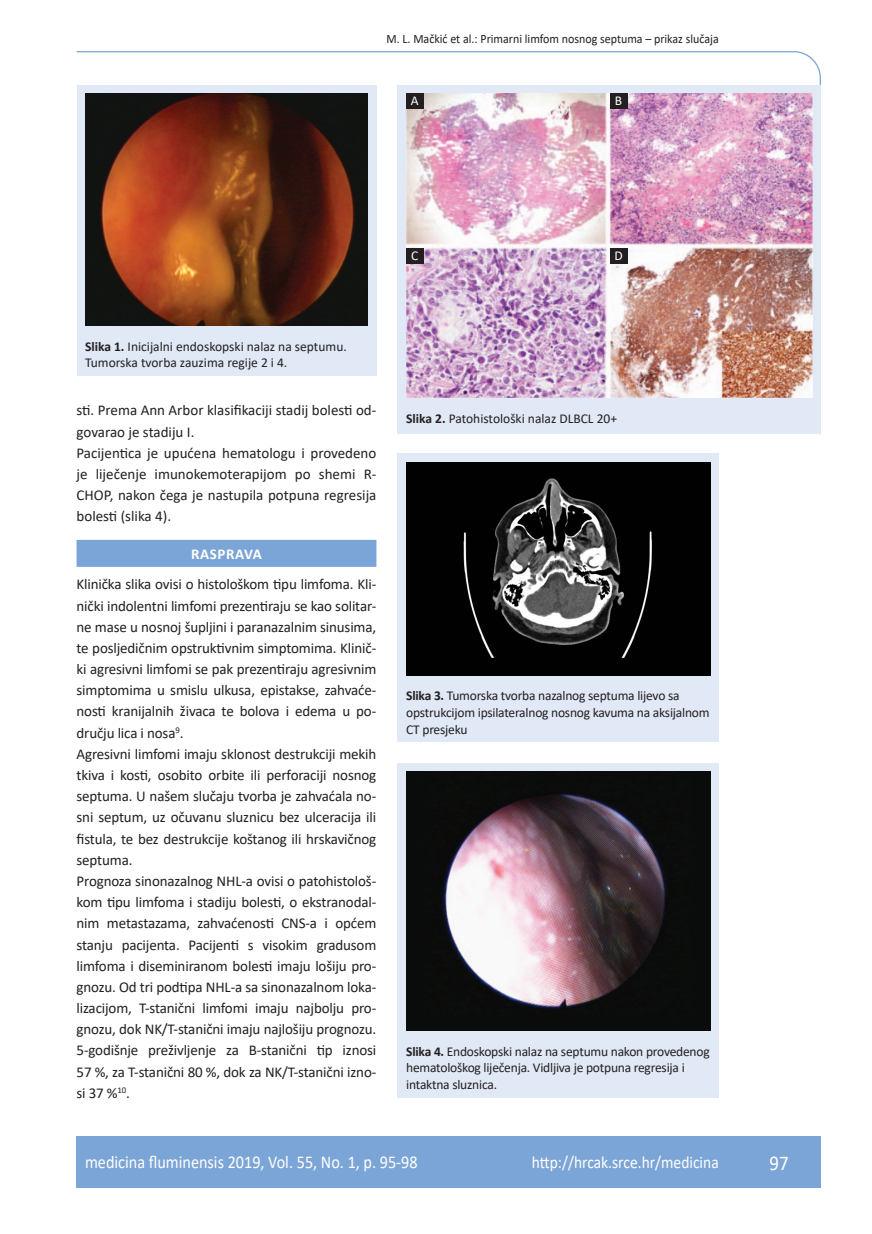
<style>
.page{position:relative;width:872px;height:1234px;background:#fff}
.page>*{position:absolute;margin:0;border:0;box-sizing:border-box;transform-origin:0 0}
.t1{font:21px "Calibri";color:#fff;scale:.9 1}
.t2{font:18px "Calibri";color:#fff;scale:.9 1}
.t3{font:17.25px "Calibri";color:#fff;scale:.9 1}
.osnovni_tekst{font:15px/21.1px "Calibri";letter-spacing:-.01em;color:#231f20;text-align:justify}
.naslov_ruler{font:700 15px "Calibri";letter-spacing:.04em;color:#fff}
.potpis_slika{font:13.5px/16.5px "Calibri";letter-spacing:-.015em;color:#231f20}
.potpis_slika-2{font:13.5px "Calibri";color:#fff}
.glava{font:12.75px "Calibri";color:#231f20;scale:.94 1}
.s1{font-weight:700}
</style>
<div class="page">
<svg style="left:76px;top:51px;width:745px;height:275px"></svg>
<div style="left:77px;top:1135px;width:744px;height:51px;background:#7ca5d7"></div>
<div style="left:77px;top:85px;width:299px;height:291px;background:#e1e9f6"></div>
<img style="left:85px;top:94px;width:283px;height:231px">
<div style="left:398px;top:85px;width:423px;height:348px;background:#e1e9f6"></div>
<img style="left:406px;top:94px;width:406px;height:304px">
<div style="left:398px;top:453px;width:321px;height:289px;background:#e1e9f6"></div>
<img style="left:406px;top:462px;width:304px;height:213px">
<div style="left:398px;top:763px;width:321px;height:334px;background:#e1e9f6"></div>
<img style="left:406px;top:771px;width:304px;height:259px">
<div style="left:77px;top:539px;width:299px;height:27px;background:#7ca5d7"></div>
<div style="left:406px;top:93px;width:17px;height:15px;background:#231f20"></div>
<div style="left:610px;top:93px;width:17px;height:15px;background:#231f20"></div>
<div style="left:406px;top:248px;width:17px;height:15px;background:#231f20"></div>
<div style="left:610px;top:248px;width:17px;height:15px;background:#231f20"></div>
<p class="glava" style="left:386px;top:29px;width:355px">M. L. Mačkić et al.: Primarni limfom nosnog septuma – prikaz slučaja</p>
<p class="potpis_slika-2" style="left:411px;top:91px;width:9px">A</p>
<p class="potpis_slika-2" style="left:615px;top:91px;width:9px">B</p>
<p class="potpis_slika-2" style="left:411px;top:246px;width:9px">C</p>
<p class="potpis_slika-2" style="left:614px;top:246px;width:10px">D</p>
<p class="potpis_slika" style="left:85px;top:337px;width:263px"><span class="s1">Slika 1.</span> Inicijalni endoskopski nalaz na septumu.<br>Tumorska tvorba zauzima regije 2 i 4.</p>
<p class="osnovni_tekst" style="left:77px;top:399px;width:301px">sti. Prema Ann Arbor klasifikaciji stadij bolesti od&shy;govarao je stadiju I.</p>
<p class="osnovni_tekst" style="left:77px;top:442px;width:301px">Pacijentica je upućena hematologu i provedeno je liječenje imunokemoterapijom po shemi R-CHOP, nakon čega je nastupila potpuna regresija bolesti (slika 4).</p>
<p class="naslov_ruler" style="left:191px;top:543px;width:72px">RASPRAVA</p>
<p class="osnovni_tekst" style="left:77px;top:573px;width:301px">Klinička slika ovisi o histološkom tipu limfoma. Kli&shy;nički indolentni limfomi prezentiraju se kao solitar&shy;ne mase u nosnoj šupljini i paranazalnim sinusima, te posljedičnim opstruktivnim simptomima. Klinič&shy;ki agresivni limfomi se pak prezentiraju agresivnim simptomima u smislu ulkusa, epistakse, zahvaće&shy;nosti kranijalnih živaca te bolova i edema u po&shy;dručju lica i nosa<sup>9</sup>.</p>
<p class="osnovni_tekst" style="left:77px;top:742px;width:301px">Agresivni limfomi imaju sklonost destrukciji mekih tkiva i kosti, osobito orbite ili perforaciji nosnog septuma. U našem slučaju tvorba je zahvaćala no&shy;sni septum, uz očuvanu sluznicu bez ulceracija ili fistula, te bez destrukcije koštanog ili hrskavičnog septuma.</p>
<p class="osnovni_tekst" style="left:77px;top:869px;width:301px">Prognoza sinonazalnog NHL-a ovisi o patohistološ&shy;kom tipu limfoma i stadiju bolesti, o ekstranodal&shy;nim metastazama, zahvaćenosti CNS-a i općem stanju pacijenta. Pacijenti s visokim gradusom limfoma i diseminiranom bolesti imaju lošiju pro&shy;gnozu. Od tri podtipa NHL-a sa sinonazalnom loka&shy;lizacijom, T-stanični limfomi imaju najbolju pro&shy;gnozu, dok NK/T-stanični imaju najlošiju prognozu.<br>5-godišnje preživljenje za B-stanični tip iznosi 57 %, za T-stanični 80 %, dok za NK/T-stanični izno&shy;si 37 %<sup>10</sup>.</p>
<p class="potpis_slika" style="left:406px;top:409px;width:212px"><span class="s1">Slika 2.</span> Patohistološki nalaz DLBCL 20+</p>
<p class="potpis_slika" style="left:406px;top:687px;width:305px"><span class="s1">Slika 3.</span> Tumorska tvorba nazalnog septuma lijevo sa opstrukcijom ipsilateralnog nosnog kavuma na aksijalnom<br>CT presjeku</p>
<p class="potpis_slika" style="left:406px;top:1042px;width:305px"><span class="s1">Slika 4.</span> Endoskopski nalaz na septumu nakon provedenog hematološkog liječenja. Vidljiva je potpuna regresija i intaktna sluznica.</p>
<p class="t2" style="left:85px;top:1149px;width:371px">medicina fluminensis 2019, Vol. 55, No. 1, p. 95-98</p>
<p class="t3" style="left:532px;top:1150px;width:209px">http://hrcak.srce.hr/medicina</p>
<p class="t1" style="left:769px;top:1147px;width:23px">97</p>
</div>
